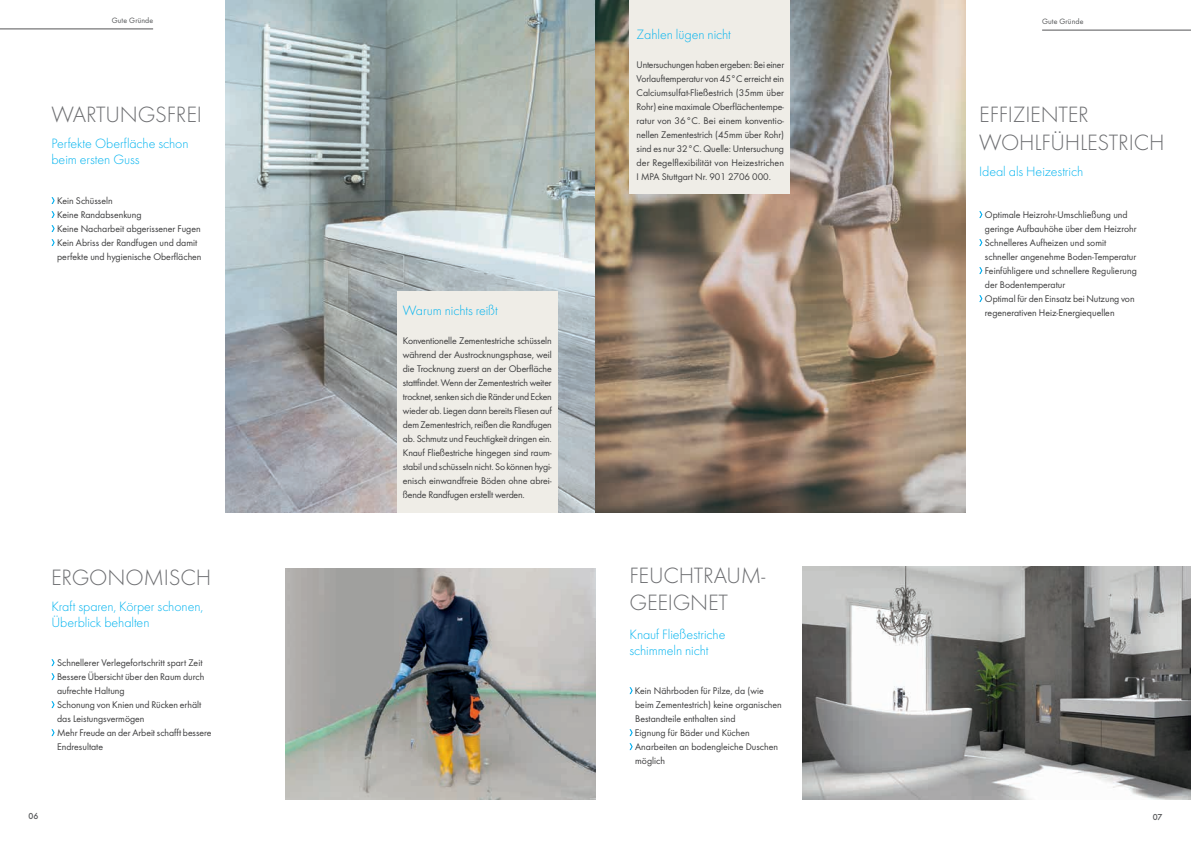
<style>
.page{position:relative;width:1191px;height:842px;background:#fff}
.page>*{position:absolute;margin:0;border:0;box-sizing:border-box;transform-origin:0 0}
.t1{font:300 23px/27px "Futura";letter-spacing:-.01em;color:#6c6d70}
.t2{font:300 14px/16px "Futura";letter-spacing:-.005em;color:#00b3ef}
.t3{font:10px/14px "Futura Boo";color:#3e3e3f}
.t4{font:8px "Futura Boo";letter-spacing:.01em;color:#545557}
.t5{font:500 8px "Futura";color:#545557}
</style>
<div class="page">
<img style="left:226px;top:0;width:369px;height:512px">
<img style="left:286px;top:568px;width:309px;height:231px">
<svg style="left:51px;top:197px;width:4px;height:7px"></svg>
<svg style="left:51px;top:211px;width:4px;height:7px"></svg>
<svg style="left:51px;top:225px;width:4px;height:7px"></svg>
<svg style="left:51px;top:239px;width:4px;height:7px"></svg>
<div style="left:397px;top:291px;width:160px;height:221px;background:#efede7"></div>
<svg style="left:51px;top:659px;width:4px;height:7px"></svg>
<svg style="left:51px;top:673px;width:4px;height:7px"></svg>
<svg style="left:51px;top:701px;width:4px;height:7px"></svg>
<svg style="left:51px;top:729px;width:4px;height:7px"></svg>
<svg style="left:629px;top:687px;width:3px;height:7px"></svg>
<svg style="left:629px;top:729px;width:3px;height:7px"></svg>
<svg style="left:629px;top:743px;width:3px;height:7px"></svg>
<img style="left:802px;top:566px;width:389px;height:233px">
<svg style="left:979px;top:211px;width:3px;height:7px"></svg>
<svg style="left:979px;top:239px;width:3px;height:7px"></svg>
<svg style="left:979px;top:267px;width:3px;height:7px"></svg>
<svg style="left:979px;top:295px;width:3px;height:7px"></svg>
<img style="left:595px;top:0;width:370px;height:512px">
<div style="left:629px;top:0;width:161px;height:194px;background:#efede7"></div>
<hr style="left:1042px;top:30px;width:149px;height:1px;background:#545557">
<hr style="left:0;top:29px;width:153px;height:1px;background:#545557">
<p class="t4" style="left:112px;top:16px;width:43px">Gute Gründe</p>
<p class="t4" style="left:1042px;top:17px;width:43px">Gute Gründe</p>
<h1 class="t1" style="left:51px;top:101px;width:152px">WARTUNGSFREI</h1>
<h2 class="t2" style="left:51px;top:136px;width:139px">Perfekte Oberfläche schon beim ersten Guss</h2>
<p class="t3" style="left:57px;top:194px;width:146px">Kein Schüsseln<br>Keine Randabsenkung<br>Keine Nacharbeit abgerissener Fugen<br>Kein Abriss der Randfugen und damit perfekte und hygienische Oberflächen</p>
<h1 class="t1" style="left:51px;top:564px;width:162px">ERGONOMISCH</h1>
<h2 class="t2" style="left:51px;top:598px;width:153px">Kraft sparen, Körper schonen,<br>Überblick behalten</h2>
<p class="t3" style="left:57px;top:656px;width:156px">Schnellerer Verlegefortschritt spart Zeit<br>Bessere Übersicht über den Raum durch aufrechte Haltung<br>Schonung von Knien und Rücken erhält das Leistungsvermögen<br>Mehr Freude an der Arbeit schafft bessere<br>Endresultate</p>
<h2 class="t2" style="left:403px;top:302px;width:96px">Warum nichts reißt</h2>
<p class="t3" style="left:403px;top:333px;width:150px;text-align:justify">Konventionelle Zementestriche schüsseln während der Austrocknungsphase, weil die Trocknung zuerst an der Oberfläche stattfindet. Wenn der Zementestrich weiter trocknet, senken sich die Ränder und Ecken wieder ab. Liegen dann bereits Fliesen auf dem Zementestrich, reißen die Randfugen ab. Schmutz und Feuchtigkeit dringen ein.<br>Knauf Fließestriche hingegen sind raum&shy;stabil und schüsseln nicht. So können hygi&shy;enisch einwandfreie Böden ohne abrei&shy;ßende Randfugen erstellt werden.</p>
<h2 class="t2" style="left:636px;top:27px;width:96px">Zahlen lügen nicht</h2>
<p class="t3" style="left:636px;top:58px;width:149px;text-align:justify">Untersuchungen haben ergeben: Bei einer Vorlauftemperatur von 45°C erreicht ein Calciumsulfat-Fließestrich (35mm über Rohr) eine maximale Oberflächentempe&shy;ratur von 36°C. Bei einem konventio&shy;nellen Zementestrich (45mm über Rohr) sind es nur 32°C. Quelle: Untersuchung der Regelflexibilität von Heizestrichen I MPA Stuttgart Nr. 901 2706 000.</p>
<h1 class="t1" style="left:629px;top:562px;width:137px">FEUCHTRAUM-<br>GEEIGNET</h1>
<h2 class="t2" style="left:629px;top:626px;width:97px">Knauf Fließestriche schimmeln nicht</h2>
<p class="t3" style="left:635px;top:684px;width:148px">Kein Nährboden für Pilze, da (wie beim Zementestrich) keine organischen<br>Bestandteile enthalten sind<br>Eignung für Bäder und Küchen<br>Anarbeiten an bodengleiche Duschen möglich</p>
<h1 class="t1" style="left:979px;top:101px;width:187px;line-height:28px">EFFIZIENTER<br>WOHLFÜHLESTRICH</h1>
<h2 class="t2" style="left:979px;top:163px;width:105px">Ideal als Heizestrich</h2>
<p class="t3" style="left:985px;top:208px;width:153px">Optimale Heizrohr-Umschließung und geringe Aufbauhöhe über dem Heizrohr Schnelleres Aufheizen und somit schneller angenehme Boden-Temperatur Feinfühligere und schnellere Regulierung der Bodentemperatur<br>Optimal für den Einsatz bei Nutzung von regenerativen Heiz-Energiequellen</p>
<p class="t5" style="left:28px;top:810px;width:11px">06</p>
<p class="t5" style="left:1152px;top:812px;width:11px">07</p>
</div>
